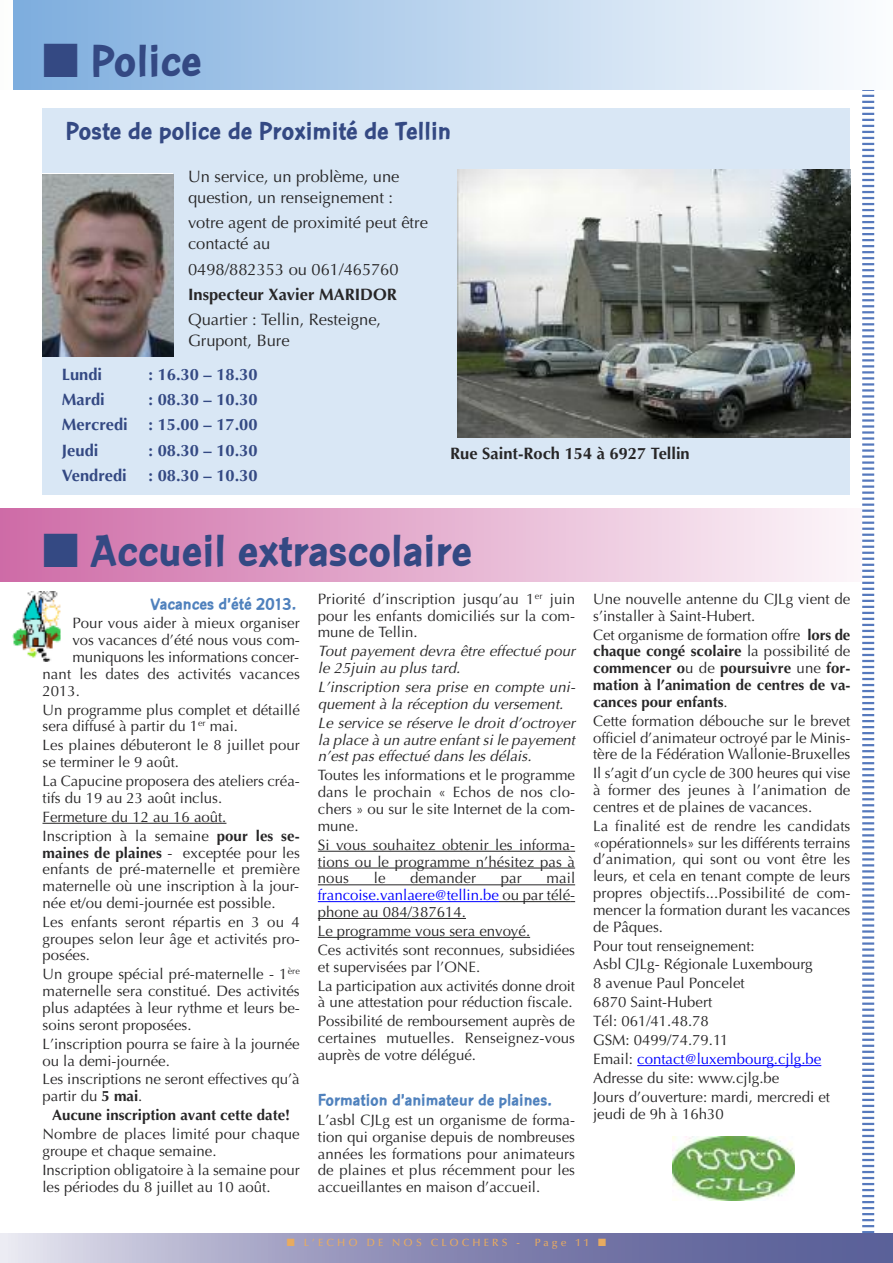
<style>
.page{position:relative;width:893px;height:1263px;background:#fff}
.page>*{position:absolute;margin:0;border:0;box-sizing:border-box;transform-origin:0 0}
.t1{font:700 48px "Con Brush";color:#344983}
.t2{font:700 27px "Con Brush";color:#344983}
.t3{font:700 18px "Con Brush";color:#4f81bd}
.t4{font:16.5px/21px "Optima";color:#272627}
.t5{font:700 16.5px "Optima";color:#344983}
.t6{font:700 16.5px "Optima";color:#272627}
.t7{font:15px/16.8px "Optima";color:#272627}
.t8{font:italic 15px/16.8px "Optima";letter-spacing:.005em;color:#272627}
.t9{font:700 15px/16.8px "Optima";color:#272627;text-align:justify}
.t10{font:500 10.5px "Optima";letter-spacing:.3em;color:#e8ab60}
.s1{font-weight:700}
.s2{color:#00f}
.s3{font-weight:400}
</style>
<div class="page">
<div style="left:0;top:508px;width:893px;height:73px;background:linear-gradient(to right,#ce6ba7,#fefcfd)"></div>
<div style="left:42px;top:108px;width:808px;height:387px;background:#d9e7f5"></div>
<div style="left:862px;top:0;width:31px;height:1263px;background:#fff"></div>
<svg style="left:862px;top:90px;width:13px;height:1143px"></svg>
<svg style="left:0;top:1233px;width:893px;height:30px;background:#8f90b8"></svg>
<div style="left:0;top:0;width:893px;height:89px;background:linear-gradient(to right,#7bacdd,#fcfdfe)"></div>
<div style="left:0;top:0;width:13px;height:89px;background:#fdfefc"></div>
<img style="left:43px;top:174px;width:130px;height:183px">
<img style="left:458px;top:170px;width:392px;height:268px">
<hr style="left:43px;top:823px;width:183px;height:1px;background:#272627">
<hr style="left:318px;top:851px;width:252px;height:1px;background:#272627">
<hr style="left:318px;top:868px;width:257px;height:1px;background:#272627">
<hr style="left:318px;top:884px;width:257px;height:1px;background:#272627">
<hr style="left:318px;top:901px;width:181px;height:1px;background:#00f">
<hr style="left:499px;top:901px;width:71px;height:1px;background:#272627">
<hr style="left:318px;top:918px;width:148px;height:1px;background:#272627">
<hr style="left:318px;top:937px;width:212px;height:1px;background:#272627">
<hr style="left:637px;top:1065px;width:184px;height:1px;background:#00f">
<img style="left:13px;top:591px;width:48px;height:70px">
<img style="left:673px;top:1137px;width:122px;height:63px">
<h1 class="t1" style="left:43px;top:32px;width:161px">■ Police</h1>
<h2 class="t2" style="left:66px;top:115px;width:387px">Poste de police de Proximité de Tellin</h2>
<p class="t4" style="left:188px;top:167px;width:213px">Un service, un problème, une question, un renseignement :</p>
<p class="t4" style="left:188px;top:214px;width:241px">votre agent de proximité peut être contacté au</p>
<p class="t4" style="left:188px;top:260px;width:212px">0498/882353 ou 061/465760</p>
<p class="t6" style="left:188px;top:287px;width:210px">Inspecteur Xavier MARIDOR</p>
<p class="t4" style="left:188px;top:311px;width:195px">Quartier : Tellin, Resteigne,<br>Grupont, Bure</p>
<p class="t5" style="left:62px;top:367px;width:42px">Lundi</p>
<p class="t5" style="left:149px;top:367px;width:110px">: 16.30 – 18.30</p>
<p class="t5" style="left:62px;top:393px;width:45px">Mardi</p>
<p class="t5" style="left:149px;top:393px;width:110px">: 08.30 – 10.30</p>
<p class="t5" style="left:62px;top:418px;width:67px">Mercredi</p>
<p class="t5" style="left:149px;top:418px;width:110px">: 15.00 – 17.00</p>
<p class="t5" style="left:62px;top:443px;width:38px">Jeudi</p>
<p class="t5" style="left:149px;top:443px;width:110px">: 08.30 – 10.30</p>
<p class="t5" style="left:62px;top:468px;width:67px">Vendredi</p>
<p class="t5" style="left:149px;top:468px;width:110px">: 08.30 – 10.30</p>
<p class="t6" style="left:450px;top:447px;width:241px">Rue Saint-Roch 154 à 6927 Tellin</p>
<h1 class="t1" style="left:43px;top:522px;width:431px">■ Accueil extrascolaire</h1>
<p class="t3" style="left:151px;top:593px;width:148px">Vacances d’été 2013.</p>
<p class="t7" style="left:72px;top:616px;width:229px">Pour vous aider à mieux organiser</p>
<p class="t7" style="left:72px;top:633px;width:229px">vos vacances d’été nous vous com-</p>
<p class="t7" style="left:72px;top:650px;width:228px">muniquons les informations concer-</p>
<p class="t7" style="left:43px;top:667px;width:259px">nant les dates des activités vacances</p>
<p class="t7" style="left:43px;top:684px;width:39px">2013.</p>
<p class="t7" style="left:43px;top:702px;width:259px">Un programme plus complet et détaillé sera diffusé à partir du 1<sup>er</sup> mai.</p>
<p class="t7" style="left:43px;top:738px;width:259px">Les plaines débuteront le 8 juillet pour se terminer le 9 août.</p>
<p class="t7" style="left:43px;top:774px;width:259px">La Capucine proposera des ateliers créa&shy;tifs du 19 au 23 août inclus.</p>
<p class="t7" style="left:43px;top:809px;width:259px;line-height:18.9px">Fermeture du 12 au 16 août.<br>Inscription à la semaine <span class="s1">pour les se-</span></p>
<p class="t7" style="left:43px;top:845px;width:259px;text-align:justify"><span class="s1">maines de plaines</span> - exceptée pour les enfants de pré-maternelle et première maternelle où une inscription à la jour&shy;née et/ou demi-journée est possible.</p>
<p class="t7" style="left:43px;top:915px;width:259px;text-align:justify">Les enfants seront répartis en 3 ou 4 groupes selon leur âge et activités pro&shy;posées.</p>
<p class="t7" style="left:43px;top:967px;width:259px;text-align:justify">Un groupe spécial pré-maternelle - 1<sup>ère </sup>maternelle sera constitué. Des activités plus adaptées à leur rythme et leurs be&shy;soins seront proposées.</p>
<p class="t7" style="left:43px;top:1037px;width:259px">L’inscription pourra se faire à la journée ou la demi-journée.</p>
<p class="t7" style="left:43px;top:1072px;width:259px">Les inscriptions ne seront effectives qu’à partir du <span class="s1">5 mai</span>.</p>
<p class="t9" style="left:52px;top:1108px;width:240px">Aucune inscription avant cette date!</p>
<p class="t7" style="left:43px;top:1127px;width:259px">Nombre de places limité pour chaque groupe et chaque semaine.</p>
<p class="t7" style="left:42px;top:1163px;width:259px">Inscription obligatoire à la semaine pour les périodes du 8 juillet au 10 août.</p>
<p class="t7" style="left:318px;top:592px;width:259px;text-align:justify">Priorité d’inscription jusqu’au 1<sup>er</sup> juin pour les enfants domiciliés sur la com&shy;mune de Tellin.</p>
<p class="t8" style="left:318px;top:644px;width:259px">Tout payement devra être effectué pour le 25juin au plus tard.</p>
<p class="t8" style="left:318px;top:680px;width:258px">L’inscription sera prise en compte uni&shy;quement à la réception du versement.</p>
<p class="t8" style="left:318px;top:716px;width:259px;text-align:justify">Le service se réserve le droit d’octroyer la place à un autre enfant si le payement n’est pas effectué dans les délais.</p>
<p class="t7" style="left:318px;top:768px;width:259px;text-align:justify">Toutes les informations et le programme dans le prochain « Echos de nos clo&shy;chers » ou sur le site Internet de la com&shy;mune.</p>
<p class="t7" style="left:318px;top:838px;width:259px;text-align:justify">Si vous souhaitez obtenir les informa&shy;tions ou le programme n’hésitez pas à nous</p>
<p class="t7" style="left:318px;top:871px;width:259px;text-align:justify;text-indent:229px">mail <span class="s2">francoise.vanlaere@tellin.be</span> ou par télé&shy;phone au 084/387614.</p>
<p class="t7" style="left:318px;top:923px;width:259px;line-height:18.9px">Le programme vous sera envoyé.<br>Ces activités sont reconnues, subsidiées</p>
<p class="t7" style="left:318px;top:958px;width:259px;line-height:18.9px">et supervisées par l’ONE.<br>La participation aux activités donne droit</p>
<p class="t7" style="left:318px;top:994px;width:259px;line-height:18.9px">à une attestation pour réduction fiscale.<br>Possibilité de remboursement auprès de</p>
<p class="t7" style="left:318px;top:1031px;width:259px">certaines mutuelles. Renseignez-vous auprès de votre délégué.</p>
<p class="t3" style="left:318px;top:1089px;width:236px">Formation d’animateur de plaines.</p>
<p class="t7" style="left:318px;top:1113px;width:259px;text-align:justify">L’asbl CJLg est un organisme de forma&shy;tion qui organise depuis de nombreuses années les formations pour animateurs de plaines et plus récemment pour les accueillantes en maison d’accueil.</p>
<p class="t7" style="left:374px;top:871px;width:13px">le</p>
<p class="t7" style="left:410px;top:871px;width:67px">demander</p>
<p class="t7" style="left:501px;top:871px;width:23px">par</p>
<p class="t7" style="left:593px;top:592px;width:259px">Une nouvelle antenne du CJLg vient de s’installer à Saint-Hubert.</p>
<p class="t9" style="left:593px;top:627px;width:259px"><span class="s3">Cet organisme de formation offre</span> lors de chaque congé scolaire <span class="s3">la possibilité de </span>commencer o<span class="s3">u de</span> poursuivre <span class="s3">une</span> for&shy;mation à l’animation de centres de va&shy;cances pour enfants<span class="s3">.</span></p>
<p class="t7" style="left:593px;top:714px;width:259px;text-align:justify">Cette formation débouche sur le brevet officiel d’animateur octroyé par le Minis&shy;tère de la Fédération Wallonie-Bruxelles</p>
<p class="t7" style="left:593px;top:766px;width:259px;text-align:justify">Il s’agit d’un cycle de 300 heures qui vise à former des jeunes à l’animation de centres et de plaines de vacances.</p>
<p class="t7" style="left:593px;top:819px;width:259px;text-align:justify">La finalité est de rendre les candidats «opérationnels» sur les différents terrains d’animation, qui sont ou vont être les leurs, et cela en tenant compte de leurs propres objectifs...Possibilité de com&shy;mencer la formation durant les vacances de Pâques.</p>
<p class="t7" style="left:593px;top:937px;width:238px;line-height:18.9px">Pour tout renseignement:<br>Asbl CJLg- Régionale Luxembourg<br>8 avenue Paul Poncelet<br>6870 Saint-Hubert<br>Tél: 061/41.48.78<br>GSM: 0499/74.79.11<br>Email: <span class="s2">contact@luxembourg.cjlg.be<br></span>Adresse du site: www.cjlg.be<br>Jours d’ouverture: mardi, mercredi et</p>
<p class="t7" style="left:593px;top:1107px;width:132px">jeudi de 9h à 16h30</p>
<p class="t10" style="left:287px;top:1238px;width:235px">■ L’ECHO DE NOS CLOCHERS -</p>
<p class="t10" style="left:535px;top:1238px;width:73px">Page 11 ■</p>
</div>
